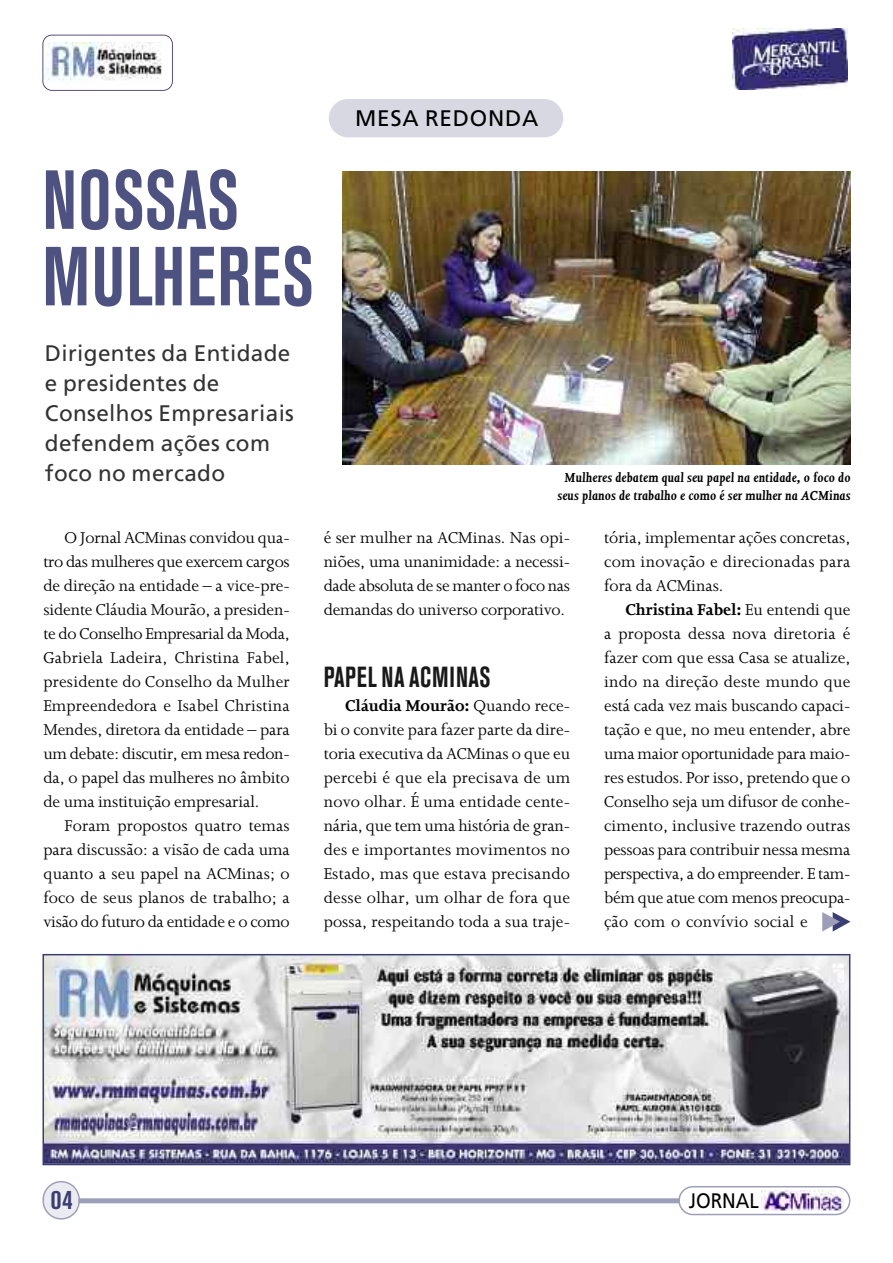
<style>
.page{position:relative;width:893px;height:1263px;background:#fff}
.page>*{position:absolute;margin:0;border:0;box-sizing:border-box;transform-origin:0 0}
.t1{font:700 condensed 82.8px/76.5px "Akzidenz Grotesk BE";letter-spacing:.02em;color:#4e5280;scale:.83 1}
.t2{font:700 condensed 28.8px "Akzidenz Grotesk BE";letter-spacing:.02em;color:#191919;scale:.83 1}
.t3{font:700 condensed 27px "Akzidenz Grotesk BE";color:#3a3e72}
.t4{font:22.5px/30px "Frutiger";letter-spacing:.015em;color:#333}
.t5{font:22.5px "Frutiger";letter-spacing:.035em;color:#000}
.t6{font:21px "Frutiger";color:#000;scale:.9 1}
.t7{font:18px/24px "Joanna";letter-spacing:-.005em;color:#000;text-align:justify}
.t8{font:italic 700 15px/18px "Joanna";letter-spacing:.015em;color:#000;text-align:center}
.s1{font-weight:700}
</style>
<div class="page">
<div style="left:75px;top:1198px;width:756px;height:5px;background:#9d9fb8;border-radius:3px"></div>
<svg style="left:43px;top:1181px;width:37px;height:38px"></svg>
<svg style="left:678px;top:1186px;width:172px;height:29px"></svg>
<img style="left:761px;top:1191px;width:82px;height:20px">
<img style="left:46px;top:43px;width:116px;height:38px">
<div style="left:43px;top:35px;width:130px;height:56px;border:2px solid #271652;border-radius:9px"></div>
<img style="left:732px;top:28px;width:115px;height:62px">
<div style="left:329px;top:99px;width:234px;height:38px;background:#d8d8e3;border-radius:19px"></div>
<img style="left:343px;top:172px;width:508px;height:293px">
<svg style="left:822px;top:912px;width:28px;height:19px"></svg>
<img style="left:46px;top:957px;width:801px;height:205px">
<div style="left:43px;top:954px;width:807px;height:211px;border:2px solid #3a3e72"></div>
<img style="left:831px;top:962px;width:12px;height:21px">
<p class="t5" style="left:355px;top:109px;width:185px">MESA REDONDA</p>
<h1 class="t1" style="left:42px;top:169px;width:328px">NOSSAS<br>MULHERES</h1>
<p class="t4" style="left:45px;top:340px;width:251px">Dirigentes da Entidade e presidentes de<br>Conselhos Empresariais defendem ações com foco no mercado</p>
<p class="t7" style="left:43px;top:527px;width:248px;text-indent:21px">O Jornal ACMinas convidou qua&shy;tro das mulheres que exercem cargos de direção na entidade – a vice-pre&shy;sidente Cláudia Mourão, a presiden&shy;te do Conselho Empresarial da Moda, Gabriela Ladeira, Christina Fabel, presidente do Conselho da Mulher Empreendedora e Isabel Christina Mendes, diretora da entidade – para um debate: discutir, em mesa redon&shy;da, o papel das mulheres no âmbito de uma instituição empresarial.</p>
<p class="t7" style="left:43px;top:815px;width:248px;text-indent:21px">Foram propostos quatro temas para discussão: a visão de cada uma quanto a seu papel na ACMinas; o foco de seus planos de trabalho; a visão do futuro da entidade e o como</p>
<p class="t8" style="left:557px;top:469px;width:294px">Mulheres debatem qual seu papel na entidade, o foco do seus planos de trabalho e como é ser mulher na ACMinas</p>
<p class="t7" style="left:324px;top:527px;width:248px">é ser mulher na ACMinas. Nas opi&shy;niões, uma unanimidade: a necessi&shy;dade absoluta de se manter o foco nas demandas do universo corporativo.</p>
<h2 class="t2" style="left:324px;top:667px;width:203px">PAPEL NA ACMINAS</h2>
<p class="t7" style="left:324px;top:695px;width:248px;text-indent:21px"><span class="s1">Cláudia Mourão:</span> Quando rece&shy;bi o convite para fazer parte da dire&shy;toria executiva da ACMinas o que eu percebi é que ela precisava de um novo olhar. É uma entidade cente&shy;nária, que tem uma história de gran&shy;des e importantes movimentos no Estado, mas que estava precisando desse olhar, um olhar de fora que possa, respeitando toda a sua traje-</p>
<p class="t7" style="left:604px;top:527px;width:248px">tória, implementar ações concretas, com inovação e direcionadas para fora da ACMinas.</p>
<p class="t7" style="left:604px;top:599px;width:248px;text-indent:21px"><span class="s1">Christina Fabel:</span> Eu entendi que a proposta dessa nova diretoria é fazer com que essa Casa se atualize, indo na direção deste mundo que está cada vez mais buscando capaci&shy;tação e que, no meu entender, abre uma maior oportunidade para maio&shy;res estudos. Por isso, pretendo que o Conselho seja um difusor de conhe&shy;cimento, inclusive trazendo outras pessoas para contribuir nessa mesma perspectiva, a do empreender. E tam&shy;bém que atue com menos preocupa&shy;ção com o convívio social e</p>
<h3 class="t3" style="left:51px;top:1189px;width:24px">04</h3>
<p class="t6" style="left:689px;top:1192px;width:80px">JORNAL</p>
</div>
